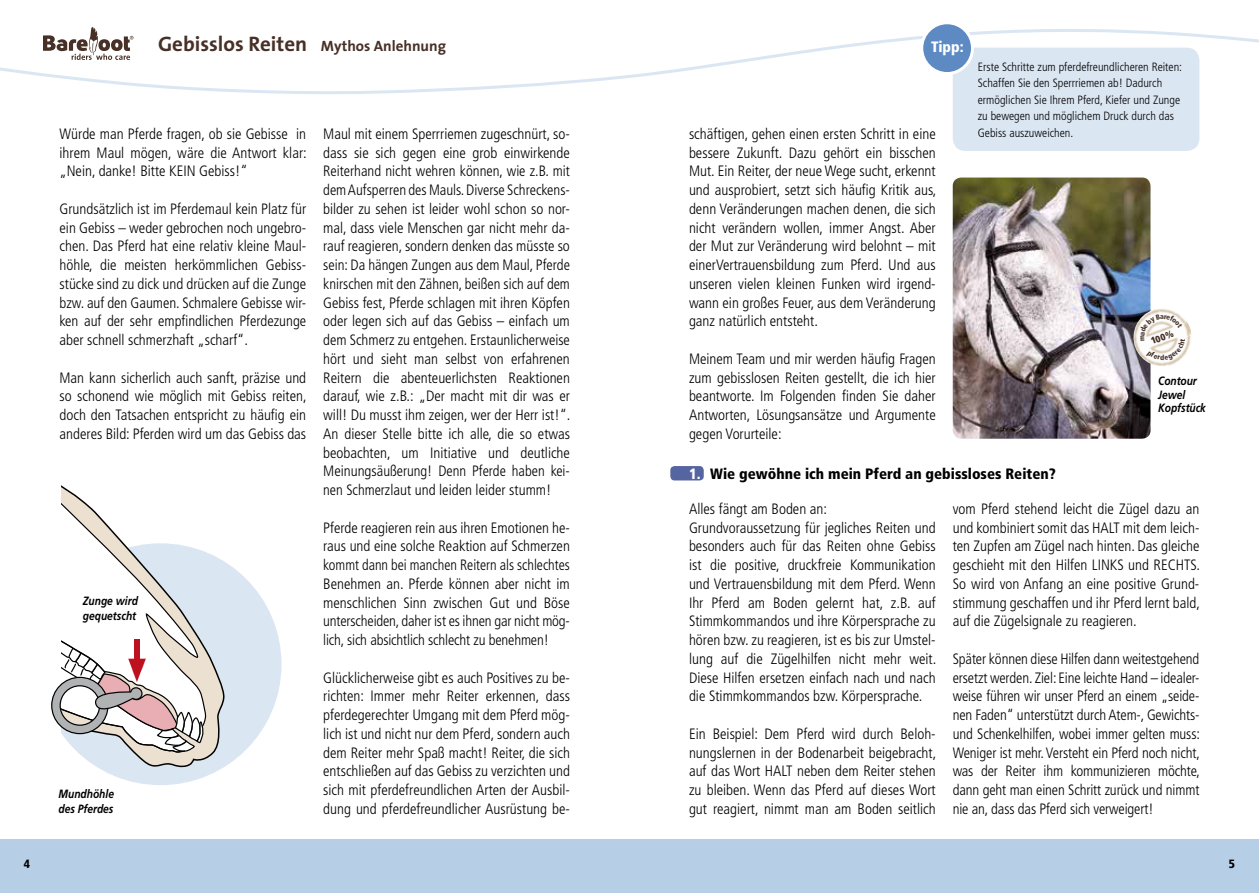
<style>
.page{position:relative;width:1259px;height:893px;background:#fff}
.page>*{position:absolute;margin:0;border:0;box-sizing:border-box;transform-origin:0 0}
.t1{font:700 21px "The Sans";color:#473026}
.t2{font:300 condensed 15px/18.8px "Frutiger";color:#000;text-align:justify}
.t3{font:900 condensed 15px "Frutiger";color:#000}
.t4{font:900 condensed 15px "Frutiger";color:#fff}
.t5{font:300 condensed 12px/16.5px "Frutiger";color:#000}
.t6{font:italic 700 12px/15.8px "Frutiger";color:#000;scale:.85 1}
.t7{font:900 condensed 12px "Frutiger";color:#000}
.t8{font:900 condensed 9.45px "Frutiger";color:#473026}
.s1{font-size:15px}
.s2{color:#fff}
</style>
<div class="page">
<div style="left:0;top:839px;width:1259px;height:54px;background:#b7cfe6"></div>
<svg style="left:0;top:29px;width:1259px;height:65px"></svg>
<svg style="left:43px;top:27px;width:90px;height:33px"></svg>
<img style="left:952px;top:178px;width:198px;height:261px">
<div style="left:670px;top:466px;width:34px;height:14px;background:#5565a1;border-radius:4px"></div>
<div style="left:952px;top:48px;width:247px;height:103px;background:#dbe6f3;border-radius:13px"></div>
<div style="left:921px;top:23px;width:51px;height:51px;background:#5e8ac4;border-radius:50%"></div>
<div style="left:920px;top:21px;width:54px;height:54px;border:3px solid #fff;border-radius:50%"></div>
<div style="left:40px;top:543px;width:241px;height:242px;background:#dbe6f3;border-radius:50%"></div>
<svg style="left:61px;top:485px;width:164px;height:284px"></svg>
<div style="left:0;top:451px;width:60px;height:357px;background:#fff"></div>
<svg style="left:51px;top:500px;width:156px;height:254px"></svg>
<div style="left:134px;top:640px;width:6px;height:21px;background:#be111f"></div>
<img style="left:1129px;top:308px;width:63px;height:62px">
<svg style="left:1140px;top:314px;width:45px;height:47px"></svg>
<h1 class="t1" style="left:158px;top:26px;width:289px">Gebisslos Reiten <span class="s1">Mythos Anlehnung</span></h1>
<p class="t2" style="left:60px;top:124px;width:249px">Würde man Pferde fragen, ob sie Gebisse in ihrem Maul mögen, wäre die Antwort klar: „Nein, danke! Bitte KEIN Gebiss!“</p>
<p class="t2" style="left:60px;top:199px;width:248px">Grundsätzlich ist im Pferdemaul kein Platz für ein Gebiss – weder gebrochen noch ungebro&shy;chen. Das Pferd hat eine relativ kleine Maul&shy;höhle, die meisten herkömmlichen Gebiss&shy;stücke sind zu dick und drücken auf die Zunge bzw. auf den Gaumen. Schmalere Gebisse wir&shy;ken auf der sehr empfindlichen Pferdezunge aber schnell schmerzhaft „scharf“.</p>
<p class="t2" style="left:60px;top:368px;width:249px">Man kann sicherlich auch sanft, präzise und so schonend wie möglich mit Gebiss reiten, doch den Tatsachen entspricht zu häufig ein anderes Bild: Pferden wird um das Gebiss das</p>
<p class="t6" style="left:83px;top:592px;width:66px">Zunge wird gequetscht</p>
<p class="t6" style="left:58px;top:785px;width:67px">Mundhöhle des Pferdes</p>
<p class="t2" style="left:323px;top:124px;width:249px">Maul mit einem Sperrriemen zugeschnürt, so&shy;dass sie sich gegen eine grob einwirkende Reiterhand nicht wehren können, wie z.B. mit dem Aufsperren des Mauls. Diverse Schreckens&shy;bilder zu sehen ist leider wohl schon so nor&shy;mal, dass viele Menschen gar nicht mehr da&shy;rauf reagieren, sondern denken das müsste so sein: Da hängen Zungen aus dem Maul, Pferde knirschen mit den Zähnen, beißen sich auf dem Gebiss fest, Pferde schlagen mit ihren Köpfen oder legen sich auf das Gebiss – einfach um dem Schmerz zu entgehen. Erstaunlicherweise hört und sieht man selbst von erfahrenen Reitern die abenteuerlichsten Reaktionen darauf, wie z.B.: „Der macht mit dir was er will! Du musst ihm zeigen, wer der Herr ist!“.<br>An dieser Stelle bitte ich alle, die so etwas beobachten, um Initiative und deutliche Meinungsäußerung! Denn Pferde haben kei&shy;nen Schmerzlaut und leiden leider stumm!</p>
<p class="t2" style="left:323px;top:518px;width:248px">Pferde reagieren rein aus ihren Emotionen he&shy;raus und eine solche Reaktion auf Schmerzen kommt dann bei manchen Reitern als schlechtes Benehmen an. Pferde können aber nicht im menschlichen Sinn zwischen Gut und Böse unterscheiden, daher ist es ihnen gar nicht mög&shy;lich, sich absichtlich schlecht zu benehmen!</p>
<p class="t2" style="left:323px;top:668px;width:248px">Glücklicherweise gibt es auch Positives zu be&shy;richten: Immer mehr Reiter erkennen, dass pferdegerechter Umgang mit dem Pferd mög&shy;lich ist und nicht nur dem Pferd, sondern auch dem Reiter mehr Spaß macht! Reiter, die sich entschließen auf das Gebiss zu verzichten und sich mit pferdefreundlichen Arten der Ausbil&shy;dung und pferdefreundlicher Ausrüstung be-</p>
<p class="t4" style="left:931px;top:38px;width:34px">Tipp:</p>
<p class="t2" style="left:689px;top:124px;width:249px">schäftigen, gehen einen ersten Schritt in eine bessere Zukunft. Dazu gehört ein bisschen Mut. Ein Reiter, der neue Wege sucht, erkennt und ausprobiert, setzt sich häufig Kritik aus, denn Veränderungen machen denen, die sich nicht verändern wollen, immer Angst. Aber der Mut zur Veränderung wird belohnt – mit einerVertrauensbildung zum Pferd. Und aus unseren vielen kleinen Funken wird irgend&shy;wann ein großes Feuer, aus dem Veränderung ganz natürlich entsteht.</p>
<p class="t2" style="left:689px;top:349px;width:248px">Meinem Team und mir werden häufig Fragen zum gebisslosen Reiten gestellt, die ich hier beantworte. Im Folgenden finden Sie daher Antworten, Lösungsansätze und Argumente gegen Vorurteile:</p>
<p class="t5" style="left:978px;top:58px;width:206px">Erste Schritte zum pferdefreundlicheren Reiten:<br>Schaffen Sie den Sperrriemen ab! Dadurch ermöglichen Sie Ihrem Pferd, Kiefer und Zunge zu bewegen und möglichem Druck durch das Gebiss auszuweichen.</p>
<p class="t8" style="left:1149px;top:336px;width:25px;rotate:-20deg">100%</p>
<p class="t6" style="left:1158px;top:374px;width:58px;line-height:13.5px">Contour<br>Jewel<br>Kopfstück</p>
<p class="t3" style="left:689px;top:464px;width:368px"><span class="s2">1.</span> Wie gewöhne ich mein Pferd an gebissloses Reiten?</p>
<p class="t2" style="left:689px;top:499px;width:249px;text-align:left">Alles fängt am Boden an:<br>Grundvoraussetzung für jegliches Reiten und besonders auch für das Reiten ohne Gebiss ist die positive, druckfreie Kommunikation und Vertrauensbildung mit dem Pferd. Wenn Ihr Pferd am Boden gelernt hat, z.B. auf Stimmkommandos und ihre Körpersprache zu hören bzw. zu reagieren, ist es bis zur Umstel&shy;lung auf die Zügelhilfen nicht mehr weit.<br>Diese Hilfen ersetzen einfach nach und nach die Stimmkommandos bzw. Körpersprache.</p>
<p class="t2" style="left:689px;top:724px;width:249px">Ein Beispiel: Dem Pferd wird durch Beloh&shy;nungslernen in der Bodenarbeit beigebracht, auf das Wort HALT neben dem Reiter stehen zu bleiben. Wenn das Pferd auf dieses Wort gut reagiert, nimmt man am Boden seitlich</p>
<p class="t2" style="left:952px;top:499px;width:249px">vom Pferd stehend leicht die Zügel dazu an und kombiniert somit das HALT mit dem leich&shy;ten Zupfen am Zügel nach hinten. Das gleiche geschieht mit den Hilfen LINKS und RECHTS.<br>So wird von Anfang an eine positive Grund&shy;stimmung geschaffen und ihr Pferd lernt bald, auf die Zügelsignale zu reagieren.</p>
<p class="t2" style="left:952px;top:649px;width:249px;text-align:left">Später können diese Hilfen dann weitestgehend ersetzt werden. Ziel: Eine leichte Hand – idealer&shy;weise führen wir unser Pferd an einem „seide&shy;nen Faden“ unterstützt durch Atem-, Gewichts&shy;und Schenkelhilfen, wobei immer gelten muss:<br>Weniger ist mehr. Versteht ein Pferd noch nicht, was der Reiter ihm kommunizieren möchte, dann geht man einen Schritt zurück und nimmt nie an, dass das Pferd sich verweigert!</p>
<p class="t7" style="left:24px;top:856px;width:8px">4</p>
<p class="t7" style="left:1228px;top:856px;width:8px">5</p>
</div>
